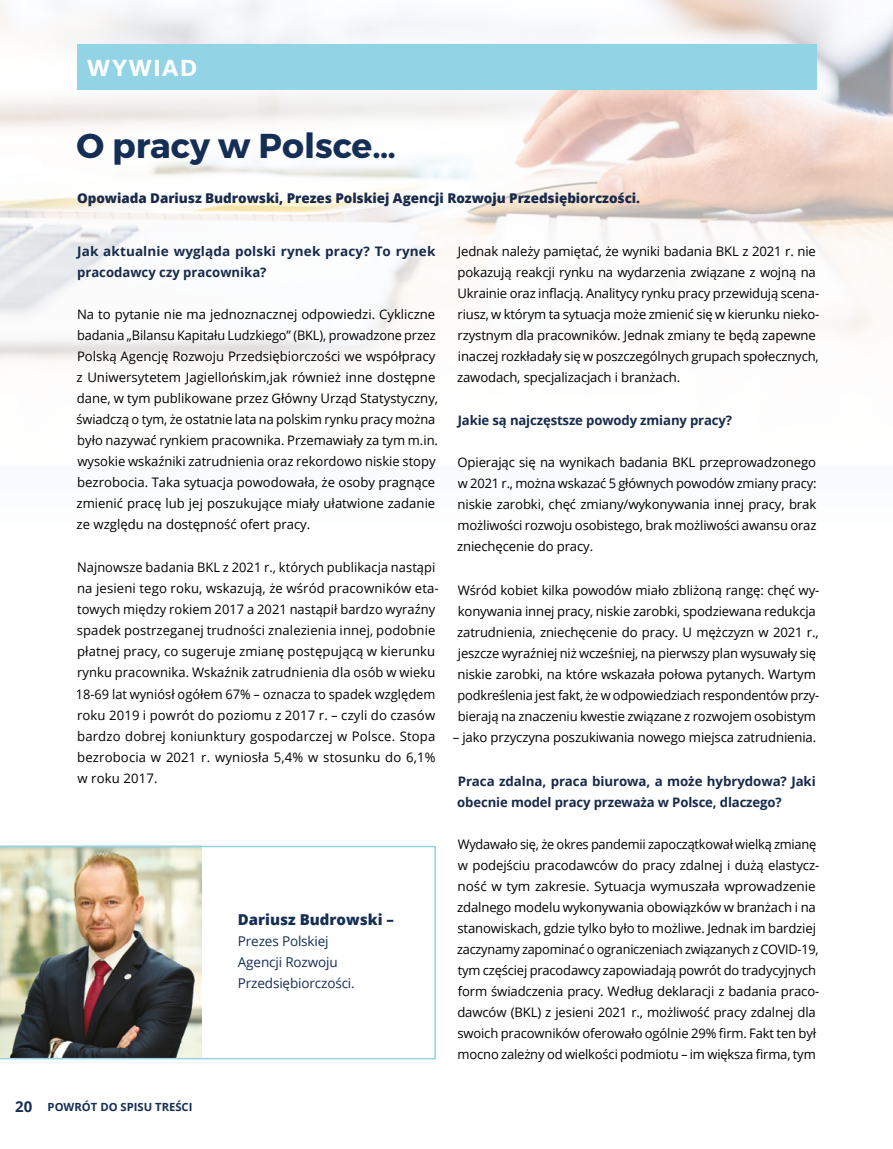
<style>
.page{position:relative;width:893px;height:1149px;background:#fff}
.page>*{position:absolute;margin:0;border:0;box-sizing:border-box;transform-origin:0 0}
.t1{font:34.5px "Trueno Bd";color:#152e55}
.t2{font:700 21px "Usual";letter-spacing:.09em;color:#fff}
.t3{font:800 15px "Open Sans";color:#152e55}
.t4{font:800 13.5px "Open Sans";letter-spacing:-.005em;color:#182a4b}
.t5{font:13.5px/21px "Open Sans";letter-spacing:-.01em;color:#152e55}
.t6{font:13.2px/21px "Open Sans";letter-spacing:-.01em;color:#000}
.t7{font:13.2px/21px "Open Sans";letter-spacing:.01em;color:#000}
.t8{font:700 13.2px/21px "Open Sans";letter-spacing:-.005em;color:#182a4b}
.t9{font:700 11.25px "Open Sans";color:#152e55}
.s1{font-size:15px}
</style>
<div class="page">
<img style="left:0;top:0;width:893px;height:362px">
<svg style="left:0;top:845px;width:436px;height:214px"></svg>
<div style="left:77px;top:45px;width:739px;height:45px;background:#93d3e6"></div>
<h2 class="t2" style="left:87px;top:56px;width:111px">WYWIAD</h2>
<h1 class="t1" style="left:76px;top:124px;width:321px">O pracy w Polsce…</h1>
<p class="t4" style="left:77px;top:187px;width:565px">Opowiada Dariusz Budrowski, Prezes Polskiej Agencji Rozwoju Przedsiębiorczości.</p>
<p class="t8" style="left:77px;top:240px;width:360px">Jak aktualnie wygląda polski rynek pracy? To rynek pracodawcy czy pracownika?</p>
<p class="t6" style="left:77px;top:303px;width:363px">Na to pytanie nie ma jednoznacznej odpowiedzi. Cykliczne badania „Bilansu Kapitału Ludzkiego” (BKL), prowadzone przez Polską Agencję Rozwoju Przedsiębiorczości we współpracy z Uniwersytetem Jagiellońskim,jak również inne dostępne dane, w tym publikowane przez Główny Urząd Statystyczny, świadczą o tym, że ostatnie lata na polskim rynku pracy można było nazywać rynkiem pracownika. Przemawiały za tym m.in. wysokie wskaźniki zatrudnienia oraz rekordowo niskie stopy bezrobocia. Taka sytuacja powodowała, że osoby pragnące zmienić pracę lub jej poszukujące miały ułatwione zadanie ze względu na dostępność ofert pracy.</p>
<p class="t7" style="left:76px;top:556px;width:365px">Najnowsze badania BKL z 2021 r., których publikacja nastąpi na jesieni tego roku, wskazują, że wśród pracowników eta&shy;towych między rokiem 2017 a 2021 nastąpił bardzo wyraźny spadek postrzeganej trudności znalezienia innej, podobnie płatnej pracy, co sugeruje zmianę postępującą w kierunku rynku pracownika. Wskaźnik zatrudnienia dla osób w wieku 18-69 lat wyniósł ogółem 67% – oznacza to spadek względem roku 2019 i powrót do poziomu z 2017 r. – czyli do czasów bardzo dobrej koniunktury gospodarczej w Polsce. Stopa bezrobocia w 2021 r. wyniosła 5,4% w stosunku do 6,1% w roku 2017.</p>
<p class="t3" style="left:238px;top:907px;width:158px">Dariusz Budrowski –</p>
<p class="t5" style="left:238px;top:929px;width:118px">Prezes Polskiej<br>Agencji Rozwoju<br>Przedsiębiorczości.</p>
<p class="t6" style="left:457px;top:240px;width:364px">Jednak należy pamiętać, że wyniki badania BKL z 2021 r. nie pokazują reakcji rynku na wydarzenia związane z wojną na Ukrainie oraz inflacją. Analitycy rynku pracy przewidują scena&shy;riusz, w którym ta sytuacja może zmienić się w kierunku nieko&shy;rzystnym dla pracowników. Jednak zmiany te będą zapewne inaczej rozkładały się w poszczególnych grupach społecznych, zawodach, specjalizacjach i branżach.</p>
<p class="t8" style="left:458px;top:409px;width:276px">Jakie są najczęstsze powody zmiany pracy?</p>
<p class="t6" style="left:457px;top:451px;width:361px;text-align:justify">Opierając się na wynikach badania BKL przeprowadzonego w 2021 r., można wskazać 5 głównych powodów zmiany pracy: niskie zarobki, chęć zmiany/wykonywania innej pracy, brak możliwości rozwoju osobistego, brak możliwości awansu oraz zniechęcenie do pracy.</p>
<p class="t6" style="left:457px;top:579px;width:364px">Wśród kobiet kilka powodów miało zbliżoną rangę: chęć wy&shy;konywania innej pracy, niskie zarobki, spodziewana redukcja zatrudnienia, zniechęcenie do pracy. U mężczyzn w 2021 r., jeszcze wyraźniej niż wcześniej, na pierwszy plan wysuwały się niskie zarobki, na które wskazała połowa pytanych. Wartym podkreślenia jest fakt, że w odpowiedziach respondentów przy&shy;bierają na znaczeniu kwestie związane z rozwojem osobistym</p>
<p class="t6" style="left:453px;top:726px;width:365px">– jako przyczyna poszukiwania nowego miejsca zatrudnienia.</p>
<p class="t8" style="left:457px;top:769px;width:360px">Praca zdalna, praca biurowa, a może hybrydowa? Jaki obecnie model pracy przeważa w Polsce, dlaczego?</p>
<p class="t6" style="left:457px;top:832px;width:364px">Wydawało się, że okres pandemii zapoczątkował wielką zmianę w podejściu pracodawców do pracy zdalnej i dużą elastycz&shy;ność w tym zakresie. Sytuacja wymuszała wprowadzenie zdalnego modelu wykonywania obowiązków w branżach i na stanowiskach, gdzie tylko było to możliwe. Jednak im bardziej zaczynamy zapominać o ograniczeniach związanych z COVID-19, tym częściej pracodawcy zapowiadają powrót do tradycyjnych form świadczenia pracy. Według deklaracji z badania praco&shy;dawców (BKL) z jesieni 2021 r., możliwość pracy zdalnej dla swoich pracowników oferowało ogólnie 29% firm. Fakt ten był mocno zależny od wielkości podmiotu – im większa firma, tym</p>
<p class="t9" style="left:15px;top:1098px;width:179px"><span class="s1">20</span> POWRÓT DO SPISU TREŚCI</p>
</div>
